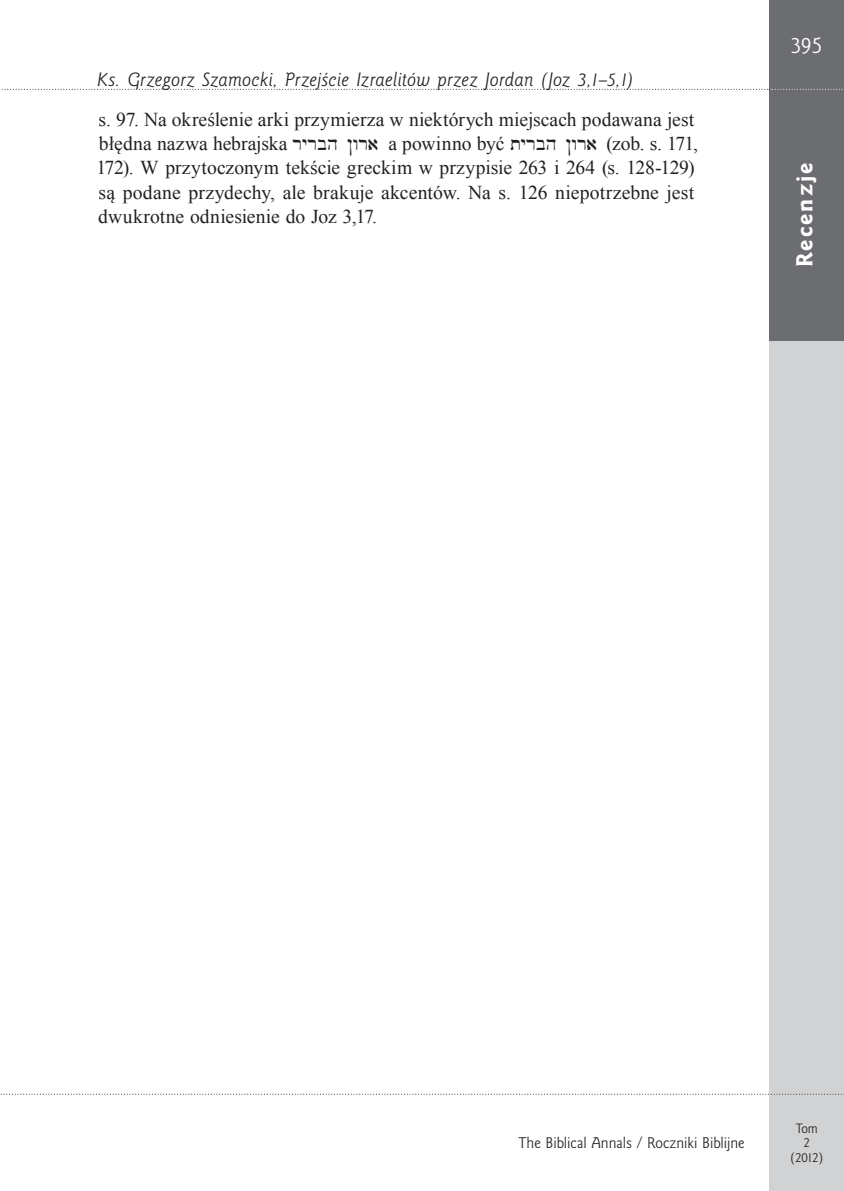
<style>
.page{position:relative;width:844px;height:1191px;background:#fff}
.page>*{position:absolute;margin:0;border:0;box-sizing:border-box;transform-origin:0 0}
.t1{font:21px "Goldy EFN Heavy";letter-spacing:.1em;color:#fff}
.t2{font:21px "Goldy EFN";color:#fff}
.t3{font:19.6px/24.3px "Times New Roman";letter-spacing:.005em;color:#231f20}
.t4{font:italic 17.5px "Goldy EFN";letter-spacing:.005em;color:#231f20}
.t5{font:14px "Goldy EFN";color:#231f20}
.t6{font:12.25px/14.7px "Goldy EFN";color:#231f20;text-align:center}
.s1{font-family:"Bwhebb";font-size:23.1px}
</style>
<div class="page">
<div style="left:769px;top:0;width:74px;height:1191px;background:#d1d2d4"></div>
<div style="left:769px;top:0;width:74px;height:89px;background:#6c6d70"></div>
<svg style="left:1px;top:1093px;width:843px;height:1px"></svg>
<div style="left:769px;top:89px;width:74px;height:251px;background:#6c6d70"></div>
<svg style="left:1px;top:89px;width:843px;height:1px"></svg>
<p class="t4" style="left:97px;top:70px;width:537px">Ks. Grzegorz Szamocki, Przejście Izraelitów przez Jordan (Joz 3,1–5,1)</p>
<p class="t3" style="left:96px;top:107px;width:603px">s. 97. Na określenie arki przymierza w niektórych miejscach podawana jest błędna nazwa hebrajska <span class="s1">ryrbh !wra</span> a powinno być <span class="s1">tyrbh !wra</span> (zob. s. 171, 172). W przytoczonym tekście greckim w przypisie 263 i 264 (s. 128-129) są podane przydechy, ale brakuje akcentów. Na s. 126 niepotrzebne jest dwukrotne odniesienie do Joz 3,17.</p>
<p class="t2" style="left:790px;top:33px;width:33px">395</p>
<p class="t1" style="left:791px;top:267px;width:106px;rotate:-90deg">Recenzje</p>
<p class="t5" style="left:518px;top:1134px;width:227px">The Biblical Annals / Roczniki Biblijne</p>
<p class="t6" style="left:790px;top:1121px;width:34px">Tom<br>2 (2012)</p>
</div>
